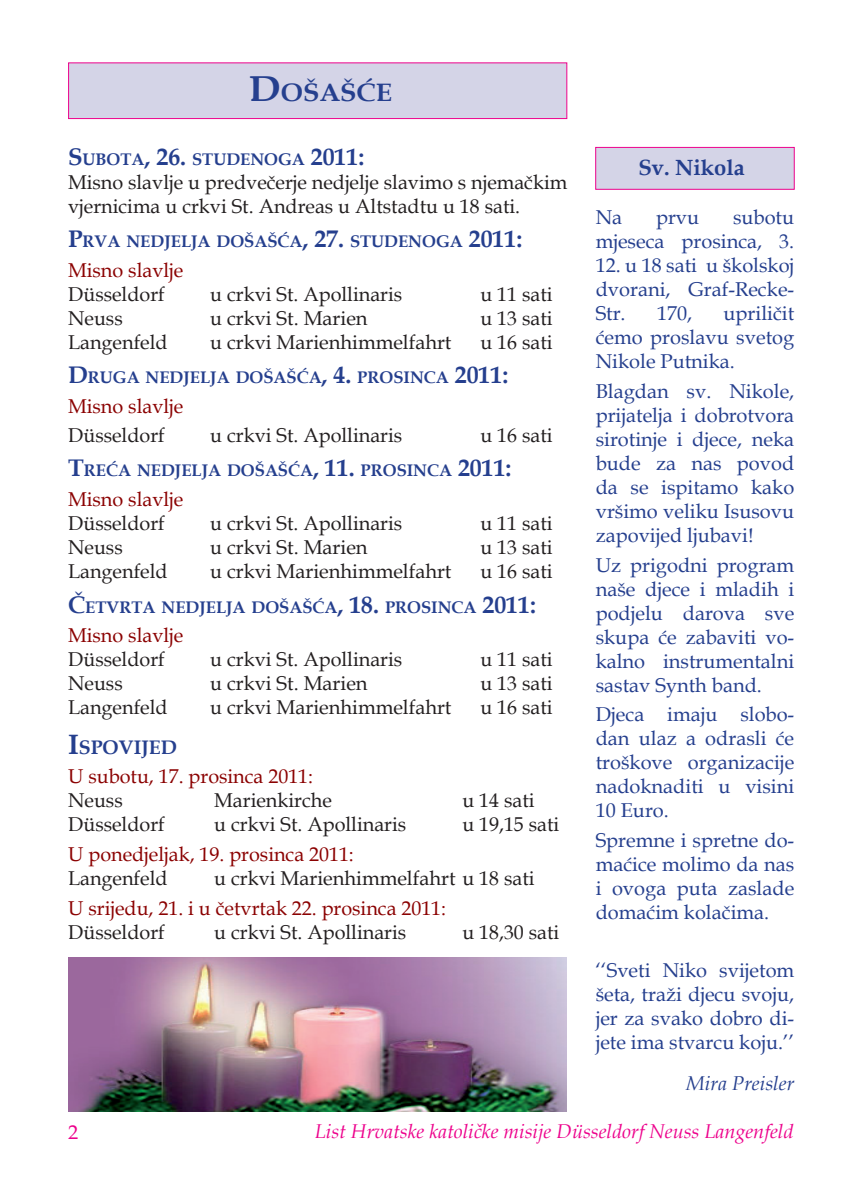
<style>
.page{position:relative;width:851px;height:1202px;background:#fff}
.page>*{position:absolute;margin:0;border:0;box-sizing:border-box;transform-origin:0 0}
.t1{font:700 25.2px "Book Antiqua";color:#253f8e;scale:1.06 1}
.t2{font:700 22px "Book Antiqua";color:#253f8e}
.t3{font:20px/24px "Book Antiqua";color:#231f20}
.t4{font:20px/24px "Book Antiqua";color:#253f8e;text-align:justify}
.t5{font:20px "Book Antiqua";color:#8b0202}
.t6{font:italic 20px "Book Antiqua";color:#ed028c}
.t7{font:italic 20px "Book Antiqua";color:#253f8e}
.t8{font:20px "Book Antiqua";color:#ed028c}
.t9{font:700 19.6px "Book Antiqua";color:#253f8e}
.t10{font:700 16.8px "Book Antiqua";color:#253f8e}
.s1{font-size:36px}
.s2{font-size:24px}
.s3{font-size:28px}
</style>
<div class="page">
<div style="left:68px;top:62px;width:499px;height:57px;background:#d4d4e7;border:1px solid #ed028c"></div>
<div style="left:595px;top:147px;width:199px;height:43px;background:#d4d4e7;border:1px solid #ed028c"></div>
<img style="left:68px;top:958px;width:498px;height:153px">
<p class="t1" style="left:249px;top:75px;width:136px"><span class="s1">D</span>OŠAŠĆE</p>
<p class="t10" style="left:68px;top:148px;width:298px"><span class="s2">S</span>UBOTA<span class="s2">, 26.</span> STUDENOGA <span class="s2">2011:</span></p>
<p class="t3" style="left:68px;top:170px;width:500px">Misno slavlje u predvečerje nedjelje slavimo s njemačkim vjernicima u crkvi St. Andreas u Altstadtu u 18 sati.</p>
<p class="t10" style="left:68px;top:230px;width:455px"><span class="s2">P</span>RVA NEDJELJA DOŠAŠĆA<span class="s2">, 27.</span> STUDENOGA <span class="s2">2011:</span></p>
<p class="t5" style="left:68px;top:256px;width:117px">Misno slavlje</p>
<p class="t3" style="left:68px;top:282px;width:98px">Düsseldorf</p>
<p class="t3" style="left:210px;top:282px;width:193px">u crkvi St. Apollinaris</p>
<p class="t3" style="left:480px;top:282px;width:74px">u 11 sati</p>
<p class="t3" style="left:68px;top:306px;width:56px">Neuss</p>
<p class="t3" style="left:210px;top:306px;width:159px">u crkvi St. Marien</p>
<p class="t3" style="left:480px;top:306px;width:74px">u 13 sati</p>
<p class="t3" style="left:68px;top:330px;width:101px">Langenfeld</p>
<p class="t3" style="left:210px;top:330px;width:243px">u crkvi Marienhimmelfahrt</p>
<p class="t3" style="left:480px;top:330px;width:74px">u 16 sati</p>
<p class="t10" style="left:68px;top:366px;width:441px"><span class="s2">D</span>RUGA NEDJELJA DOŠAŠĆA<span class="s2">, 4.</span> PROSINCA <span class="s2">2011:</span></p>
<p class="t5" style="left:68px;top:392px;width:117px">Misno slavlje</p>
<p class="t3" style="left:68px;top:423px;width:98px">Düsseldorf</p>
<p class="t3" style="left:210px;top:423px;width:193px">u crkvi St. Apollinaris</p>
<p class="t3" style="left:480px;top:423px;width:74px">u 16 sati</p>
<p class="t10" style="left:68px;top:459px;width:445px"><span class="s2">T</span>REĆA NEDJELJA DOŠAŠĆA<span class="s2">, 11.</span> PROSINCA <span class="s2">2011:</span></p>
<p class="t5" style="left:68px;top:485px;width:117px">Misno slavlje</p>
<p class="t3" style="left:68px;top:511px;width:98px">Düsseldorf</p>
<p class="t3" style="left:210px;top:511px;width:193px">u crkvi St. Apollinaris</p>
<p class="t3" style="left:480px;top:511px;width:74px">u 11 sati</p>
<p class="t3" style="left:68px;top:535px;width:56px">Neuss</p>
<p class="t3" style="left:210px;top:535px;width:159px">u crkvi St. Marien</p>
<p class="t3" style="left:480px;top:535px;width:74px">u 13 sati</p>
<p class="t3" style="left:68px;top:559px;width:101px">Langenfeld</p>
<p class="t3" style="left:210px;top:559px;width:243px">u crkvi Marienhimmelfahrt</p>
<p class="t3" style="left:480px;top:559px;width:74px">u 16 sati</p>
<p class="t10" style="left:68px;top:595px;width:469px"><span class="s2">Č</span>ETVRTA NEDJELJA DOŠAŠĆA<span class="s2">, 18.</span> PROSINCA <span class="s2">2011:</span></p>
<p class="t5" style="left:68px;top:621px;width:117px">Misno slavlje</p>
<p class="t3" style="left:68px;top:647px;width:98px">Düsseldorf</p>
<p class="t3" style="left:210px;top:647px;width:193px">u crkvi St. Apollinaris</p>
<p class="t3" style="left:480px;top:647px;width:74px">u 11 sati</p>
<p class="t3" style="left:68px;top:671px;width:56px">Neuss</p>
<p class="t3" style="left:210px;top:671px;width:159px">u crkvi St. Marien</p>
<p class="t3" style="left:480px;top:671px;width:74px">u 13 sati</p>
<p class="t3" style="left:68px;top:695px;width:101px">Langenfeld</p>
<p class="t3" style="left:210px;top:695px;width:243px">u crkvi Marienhimmelfahrt</p>
<p class="t3" style="left:480px;top:695px;width:74px">u 16 sati</p>
<p class="t9" style="left:68px;top:733px;width:109px"><span class="s3">I</span>SPOVIJED</p>
<p class="t5" style="left:68px;top:762px;width:246px">U subotu, 17. prosinca 2011:</p>
<p class="t3" style="left:68px;top:788px;width:56px">Neuss</p>
<p class="t3" style="left:214px;top:788px;width:119px">Marienkirche</p>
<p class="t3" style="left:462px;top:788px;width:74px">u 14 sati</p>
<p class="t3" style="left:68px;top:812px;width:98px">Düsseldorf</p>
<p class="t3" style="left:214px;top:812px;width:193px">u crkvi St. Apollinaris</p>
<p class="t3" style="left:462px;top:812px;width:98px">u 19,15 sati</p>
<p class="t5" style="left:68px;top:840px;width:287px">U ponedjeljak, 19. prosinca 2011:</p>
<p class="t3" style="left:68px;top:866px;width:101px">Langenfeld</p>
<p class="t3" style="left:214px;top:866px;width:322px">u crkvi Marienhimmelfahrt u 18 sati</p>
<p class="t5" style="left:68px;top:894px;width:379px">U srijedu, 21. i u četvrtak 22. prosinca 2011:</p>
<p class="t3" style="left:68px;top:919px;width:98px">Düsseldorf</p>
<p class="t3" style="left:214px;top:919px;width:193px">u crkvi St. Apollinaris</p>
<p class="t3" style="left:462px;top:919px;width:98px">u 18,30 sati</p>
<p class="t2" style="left:638px;top:152px;width:108px">Sv. Nikola</p>
<p class="t4" style="left:595px;top:205px;width:200px;text-align:right">subotu<br>mjeseca prosinca, 3.</p>
<p class="t4" style="left:595px;top:253px;width:200px">12. u 18 sati u školskoj dvorani, Graf-Recke-Str.</p>
<p class="t4" style="left:595px;top:205px;width:28px">Na</p>
<p class="t4" style="left:656px;top:205px;width:45px">prvu</p>
<p class="t4" style="left:595px;top:301px;width:200px;text-indent:128px">upriličit ćemo proslavu svetog Nikole Putnika.</p>
<p class="t4" style="left:595px;top:379px;width:200px">Blagdan sv. Nikole, prijatelja i dobrotvora sirotinje i djece, neka bude za nas povod da se ispitamo kako vršimo veliku Isusovu zapovijed ljubavi!</p>
<p class="t4" style="left:595px;top:552px;width:200px">Uz prigodni program naše djece i mladih i podjelu darova sve skupa će zabaviti vo&shy;kalno instrumentalni sastav Synth band.</p>
<p class="t4" style="left:595px;top:702px;width:200px">Djeca imaju slobo&shy;dan ulaz a odrasli će troškove organizacije nadoknaditi u visini 10 Euro.</p>
<p class="t4" style="left:595px;top:828px;width:200px">Spremne i spretne do&shy;maćice molimo da nas i ovoga puta zaslade domaćim kolačima.</p>
<p class="t4" style="left:657px;top:301px;width:36px">170,</p>
<p class="t4" style="left:595px;top:958px;width:200px">‘‘Sveti Niko svijetom šeta, traži djecu svoju, jer za svako dobro di&shy;jete ima stvarcu koju.’’</p>
<p class="t7" style="left:685px;top:1069px;width:110px">Mira Preisler</p>
<p class="t8" style="left:68px;top:1118px;width:11px">2</p>
<p class="t6" style="left:315px;top:1117px;width:480px">List Hrvatske katoličke misije Düsseldorf Neuss Langenfeld</p>
</div>
